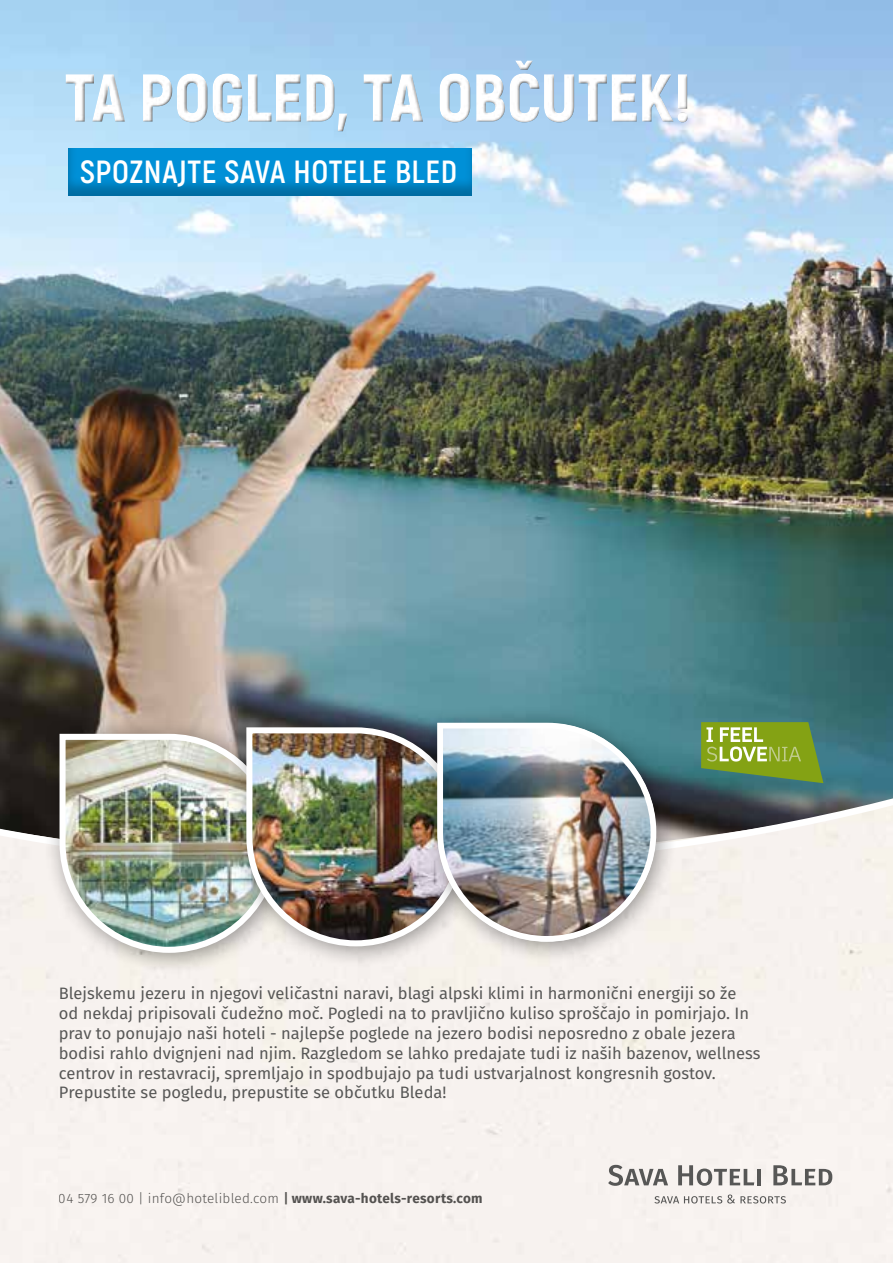
<style>
.page{position:relative;width:893px;height:1263px;background:#fff}
.page>*{position:absolute;margin:0;border:0;box-sizing:border-box;transform-origin:0 0}
.t1{font:900 67.5px "Akrobat";letter-spacing:-.01em;color:#fff}
.t2{font:700 32.1px "Akrobat";letter-spacing:.02em;color:#fff}
.t3{font:16.5px/19.8px "Fira Sans";color:#575756}
.t4{font:300 13.5px "Fira Sans";letter-spacing:.02em;color:#575756}
.s1{font-weight:500}
.s2{font-weight:700}
</style>
<div class="page">
<div style="left:0;top:862px;width:893px;height:401px;background:#f7f2ef"></div>
<img style="left:0;top:0;width:893px;height:761px">
<svg style="left:0;top:761px;width:893px;height:101px"></svg>
<div style="left:43px;top:717px;width:258px;height:258px;background:#000;opacity:.4"></div>
<img style="left:57px;top:731px;width:173px;height:225px">
<div style="left:230px;top:711px;width:258px;height:258px;background:#000;opacity:.4"></div>
<img style="left:243px;top:724px;width:178px;height:225px">
<div style="left:421px;top:706px;width:258px;height:258px;background:#000;opacity:.4"></div>
<img style="left:435px;top:720px;width:224px;height:224px">
<div style="left:68px;top:146px;width:406px;height:50px;background:#000;opacity:.25"></div>
<div style="left:62px;top:56px;width:628px;height:77px;background:#a2cdf0"></div>
<div style="left:63px;top:58px;width:629px;height:78px;background:#000;opacity:.75"></div>
<svg style="left:608px;top:1165px;width:60px;height:21px"></svg>
<svg style="left:678px;top:1165px;width:76px;height:21px"></svg>
<hr style="left:757px;top:1169px;width:4px;height:16px;background:#575756">
<svg style="left:773px;top:1165px;width:59px;height:20px"></svg>
<svg style="left:654px;top:1194px;width:132px;height:9px"></svg>
<svg style="left:701px;top:722px;width:122px;height:61px;background:#83a340"></svg>
<h1 class="t1" style="left:65px;top:54px;width:629px">TA POGLED, TA OBČUTEK!</h1>
<h2 class="t2" style="left:80px;top:152px;width:378px">SPOZNAJTE SAVA HOTELE BLED</h2>
<p class="t3" style="left:59px;top:985px;width:703px">Blejskemu jezeru in njegovi veličastni naravi, blagi alpski klimi in harmonični energiji so že<br>od nekdaj pripisovali čudežno moč. Pogledi na to pravljično kuliso sproščajo in pomirjajo. In prav to ponujajo naši hoteli - najlepše poglede na jezero bodisi neposredno z obale jezera bodisi rahlo dvignjeni nad njim. Razgledom se lahko predajate tudi iz naših bazenov, wellness centrov in restavracij, spremljajo in spodbujajo pa tudi ustvarjalnost kongresnih gostov.<br>Prepustite se pogledu, prepustite se občutku Bleda!</p>
<p class="t4" style="left:59px;top:1189px;width:425px">04 579 16 00 | info@hotelibled.com <span class="s1">|</span> <span class="s2">www.sava-hotels-resorts.com</span></p>
</div>
